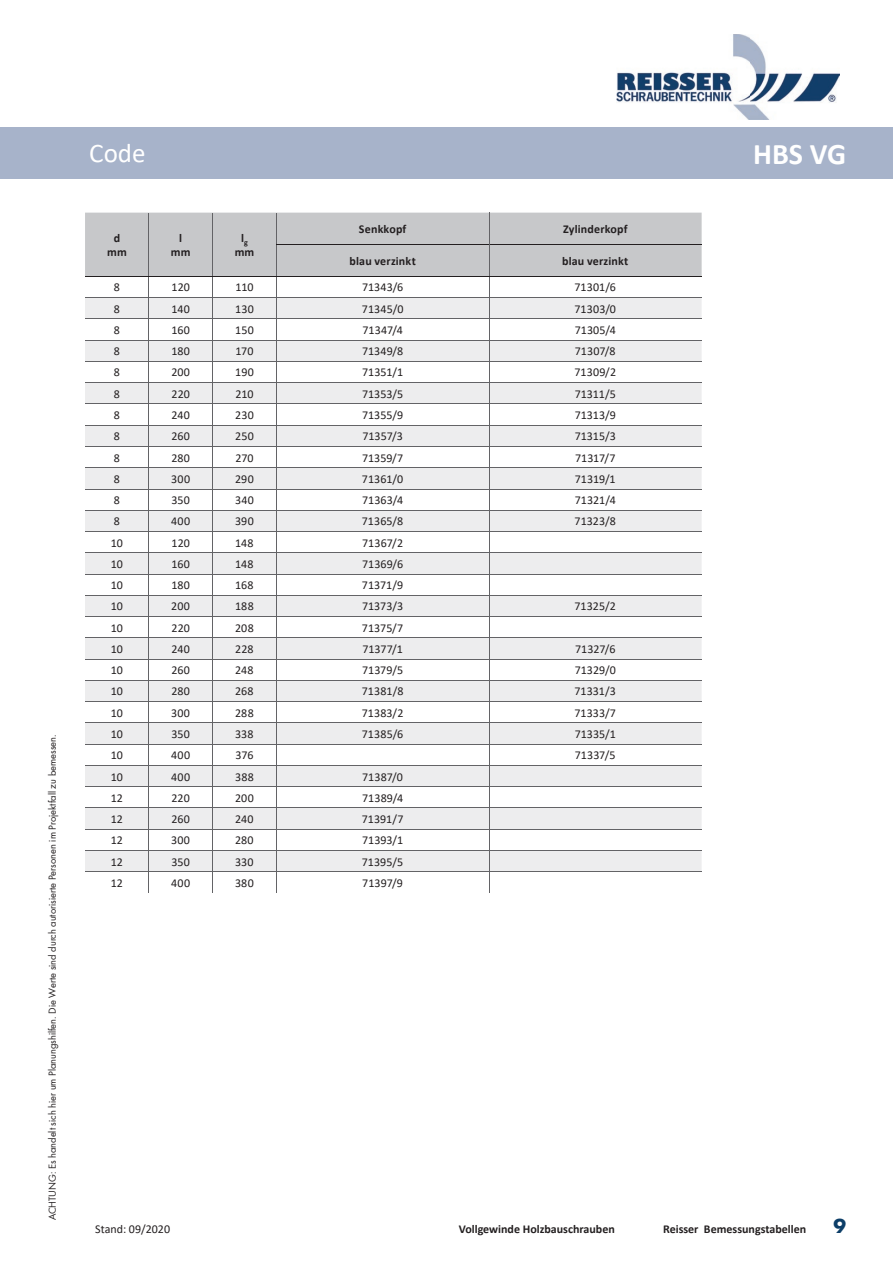
<style>
.page{position:relative;width:893px;height:1263px;background:#fff}
.page>*{position:absolute;margin:0;border:0;box-sizing:border-box;transform-origin:0 0}
.t1{font:700 30px "Calibri";color:#fff}
.t2{font:27px "Calibri";color:#fff}
.t3{font:700 21px "Wuerth";color:#0c3e68}
.t4{font:12px "Calibri";letter-spacing:.01em;color:#231f20}
.t5{font:700 12px/14.4px "Calibri";color:#231f20;text-align:center}
.t6{font:10.5px "Wuerth";color:#231f20}
</style>
<div class="page">
<img style="left:617px;top:34px;width:222px;height:85px">
<div style="left:0;top:128px;width:893px;height:51px;background:#a7b3ca"></div>
<svg style="left:85px;top:213px;width:617px;height:680px"></svg>
<hr style="left:277px;top:244px;width:212px;height:1px;background:#231f20">
<hr style="left:489px;top:244px;width:213px;height:1px;background:#231f20">
<hr style="left:489px;top:245px;width:1px;height:31px;background:#636366">
<hr style="left:489px;top:213px;width:1px;height:31px;background:#636366">
<hr style="left:85px;top:276px;width:64px;height:1px;background:#231f20">
<hr style="left:149px;top:276px;width:64px;height:1px;background:#231f20">
<hr style="left:213px;top:276px;width:63px;height:1px;background:#231f20">
<hr style="left:276px;top:276px;width:213px;height:1px;background:#231f20">
<hr style="left:489px;top:276px;width:213px;height:1px;background:#231f20">
<p class="t6" style="left:45px;top:1220px;width:487px;rotate:-90deg">ACHTUNG: Es handelt sich hier um Planungshilfen. Die Werte sind durch autorisierte Personen im Projektfall zu bemessen.</p>
<h2 class="t2" style="left:89px;top:135px;width:58px">Code</h2>
<h1 class="t1" style="left:753px;top:132px;width:95px">HBS VG</h1>
<p class="t5" style="left:107px;top:230px;width:21px">d mm</p>
<p class="t5" style="left:171px;top:230px;width:21px">l mm</p>
<p class="t5" style="left:235px;top:230px;width:21px">l<sub>g </sub>mm</p>
<p class="t5" style="left:359px;top:222px;width:49px">Senkkopf</p>
<p class="t5" style="left:563px;top:222px;width:66px">Zylinderkopf</p>
<p class="t5" style="left:350px;top:254px;width:68px">blau verzinkt</p>
<p class="t5" style="left:562px;top:254px;width:68px">blau verzinkt</p>
<p class="t4" style="left:114px;top:279px;width:8px">8</p>
<p class="t4" style="left:172px;top:279px;width:20px">120</p>
<p class="t4" style="left:235px;top:279px;width:20px">110</p>
<p class="t4" style="left:362px;top:279px;width:43px">71343/6</p>
<p class="t4" style="left:575px;top:279px;width:43px">71301/6</p>
<p class="t4" style="left:114px;top:300px;width:8px">8</p>
<p class="t4" style="left:171px;top:300px;width:20px">140</p>
<p class="t4" style="left:235px;top:300px;width:20px">130</p>
<p class="t4" style="left:362px;top:300px;width:43px">71345/0</p>
<p class="t4" style="left:575px;top:300px;width:43px">71303/0</p>
<p class="t4" style="left:114px;top:322px;width:8px">8</p>
<p class="t4" style="left:171px;top:322px;width:20px">160</p>
<p class="t4" style="left:235px;top:322px;width:20px">150</p>
<p class="t4" style="left:363px;top:322px;width:42px">71347/4</p>
<p class="t4" style="left:575px;top:322px;width:43px">71305/4</p>
<p class="t4" style="left:114px;top:343px;width:8px">8</p>
<p class="t4" style="left:171px;top:343px;width:20px">180</p>
<p class="t4" style="left:235px;top:343px;width:20px">170</p>
<p class="t4" style="left:362px;top:343px;width:43px">71349/8</p>
<p class="t4" style="left:575px;top:343px;width:42px">71307/8</p>
<p class="t4" style="left:114px;top:364px;width:8px">8</p>
<p class="t4" style="left:171px;top:364px;width:20px">200</p>
<p class="t4" style="left:235px;top:364px;width:20px">190</p>
<p class="t4" style="left:362px;top:364px;width:43px">71351/1</p>
<p class="t4" style="left:574px;top:364px;width:43px">71309/2</p>
<p class="t4" style="left:114px;top:385px;width:8px">8</p>
<p class="t4" style="left:171px;top:385px;width:20px">220</p>
<p class="t4" style="left:235px;top:385px;width:20px">210</p>
<p class="t4" style="left:362px;top:385px;width:43px">71353/5</p>
<p class="t4" style="left:575px;top:385px;width:43px">71311/5</p>
<p class="t4" style="left:114px;top:407px;width:8px">8</p>
<p class="t4" style="left:171px;top:407px;width:20px">240</p>
<p class="t4" style="left:235px;top:407px;width:20px">230</p>
<p class="t4" style="left:362px;top:407px;width:43px">71355/9</p>
<p class="t4" style="left:575px;top:407px;width:43px">71313/9</p>
<p class="t4" style="left:114px;top:428px;width:8px">8</p>
<p class="t4" style="left:171px;top:428px;width:20px">260</p>
<p class="t4" style="left:235px;top:428px;width:20px">250</p>
<p class="t4" style="left:362px;top:428px;width:42px">71357/3</p>
<p class="t4" style="left:575px;top:428px;width:43px">71315/3</p>
<p class="t4" style="left:114px;top:449px;width:8px">8</p>
<p class="t4" style="left:171px;top:449px;width:20px">280</p>
<p class="t4" style="left:235px;top:449px;width:20px">270</p>
<p class="t4" style="left:362px;top:449px;width:43px">71359/7</p>
<p class="t4" style="left:575px;top:449px;width:42px">71317/7</p>
<p class="t4" style="left:114px;top:470px;width:8px">8</p>
<p class="t4" style="left:171px;top:470px;width:20px">300</p>
<p class="t4" style="left:235px;top:470px;width:20px">290</p>
<p class="t4" style="left:362px;top:470px;width:43px">71361/0</p>
<p class="t4" style="left:575px;top:470px;width:42px">71319/1</p>
<p class="t4" style="left:114px;top:492px;width:8px">8</p>
<p class="t4" style="left:171px;top:492px;width:20px">350</p>
<p class="t4" style="left:235px;top:492px;width:20px">340</p>
<p class="t4" style="left:362px;top:492px;width:43px">71363/4</p>
<p class="t4" style="left:575px;top:492px;width:42px">71321/4</p>
<p class="t4" style="left:114px;top:513px;width:8px">8</p>
<p class="t4" style="left:171px;top:513px;width:21px">400</p>
<p class="t4" style="left:235px;top:513px;width:20px">390</p>
<p class="t4" style="left:362px;top:513px;width:43px">71365/8</p>
<p class="t4" style="left:575px;top:513px;width:43px">71323/8</p>
<p class="t4" style="left:111px;top:534px;width:14px">10</p>
<p class="t4" style="left:171px;top:534px;width:20px">120</p>
<p class="t4" style="left:235px;top:534px;width:20px">148</p>
<p class="t4" style="left:362px;top:534px;width:42px">71367/2</p>
<p class="t4" style="left:111px;top:555px;width:14px">10</p>
<p class="t4" style="left:171px;top:555px;width:20px">160</p>
<p class="t4" style="left:235px;top:555px;width:20px">148</p>
<p class="t4" style="left:362px;top:555px;width:43px">71369/6</p>
<p class="t4" style="left:111px;top:577px;width:14px">10</p>
<p class="t4" style="left:171px;top:577px;width:20px">180</p>
<p class="t4" style="left:235px;top:577px;width:20px">168</p>
<p class="t4" style="left:362px;top:577px;width:43px">71371/9</p>
<p class="t4" style="left:111px;top:598px;width:14px">10</p>
<p class="t4" style="left:171px;top:598px;width:20px">200</p>
<p class="t4" style="left:235px;top:598px;width:20px">188</p>
<p class="t4" style="left:362px;top:598px;width:43px">71373/3</p>
<p class="t4" style="left:575px;top:598px;width:43px">71325/2</p>
<p class="t4" style="left:111px;top:619px;width:14px">10</p>
<p class="t4" style="left:171px;top:619px;width:20px">220</p>
<p class="t4" style="left:235px;top:619px;width:20px">208</p>
<p class="t4" style="left:362px;top:619px;width:43px">71375/7</p>
<p class="t4" style="left:111px;top:641px;width:14px">10</p>
<p class="t4" style="left:171px;top:641px;width:20px">240</p>
<p class="t4" style="left:235px;top:641px;width:20px">228</p>
<p class="t4" style="left:362px;top:641px;width:42px">71377/1</p>
<p class="t4" style="left:575px;top:641px;width:42px">71327/6</p>
<p class="t4" style="left:111px;top:662px;width:14px">10</p>
<p class="t4" style="left:171px;top:662px;width:20px">260</p>
<p class="t4" style="left:235px;top:662px;width:20px">248</p>
<p class="t4" style="left:362px;top:662px;width:43px">71379/5</p>
<p class="t4" style="left:575px;top:662px;width:43px">71329/0</p>
<p class="t4" style="left:111px;top:683px;width:14px">10</p>
<p class="t4" style="left:171px;top:683px;width:20px">280</p>
<p class="t4" style="left:235px;top:683px;width:20px">268</p>
<p class="t4" style="left:362px;top:683px;width:43px">71381/8</p>
<p class="t4" style="left:575px;top:683px;width:43px">71331/3</p>
<p class="t4" style="left:111px;top:704px;width:14px">10</p>
<p class="t4" style="left:171px;top:704px;width:20px">300</p>
<p class="t4" style="left:235px;top:704px;width:20px">288</p>
<p class="t4" style="left:362px;top:704px;width:43px">71383/2</p>
<p class="t4" style="left:574px;top:704px;width:43px">71333/7</p>
<p class="t4" style="left:111px;top:726px;width:14px">10</p>
<p class="t4" style="left:171px;top:726px;width:20px">350</p>
<p class="t4" style="left:235px;top:726px;width:20px">338</p>
<p class="t4" style="left:362px;top:726px;width:43px">71385/6</p>
<p class="t4" style="left:575px;top:726px;width:43px">71335/1</p>
<p class="t4" style="left:111px;top:747px;width:14px">10</p>
<p class="t4" style="left:171px;top:747px;width:21px">400</p>
<p class="t4" style="left:235px;top:747px;width:20px">376</p>
<p class="t4" style="left:575px;top:747px;width:42px">71337/5</p>
<p class="t4" style="left:111px;top:768px;width:14px">10</p>
<p class="t4" style="left:171px;top:768px;width:21px">400</p>
<p class="t4" style="left:235px;top:768px;width:20px">388</p>
<p class="t4" style="left:362px;top:768px;width:42px">71387/0</p>
<p class="t4" style="left:111px;top:789px;width:14px">12</p>
<p class="t4" style="left:171px;top:789px;width:20px">220</p>
<p class="t4" style="left:235px;top:789px;width:20px">200</p>
<p class="t4" style="left:362px;top:789px;width:42px">71389/4</p>
<p class="t4" style="left:111px;top:811px;width:14px">12</p>
<p class="t4" style="left:171px;top:811px;width:20px">260</p>
<p class="t4" style="left:235px;top:811px;width:20px">240</p>
<p class="t4" style="left:362px;top:811px;width:43px">71391/7</p>
<p class="t4" style="left:111px;top:832px;width:14px">12</p>
<p class="t4" style="left:171px;top:832px;width:20px">300</p>
<p class="t4" style="left:235px;top:832px;width:20px">280</p>
<p class="t4" style="left:362px;top:832px;width:43px">71393/1</p>
<p class="t4" style="left:111px;top:853px;width:14px">12</p>
<p class="t4" style="left:171px;top:853px;width:20px">350</p>
<p class="t4" style="left:235px;top:853px;width:20px">330</p>
<p class="t4" style="left:362px;top:853px;width:43px">71395/5</p>
<p class="t4" style="left:111px;top:874px;width:14px">12</p>
<p class="t4" style="left:171px;top:874px;width:21px">400</p>
<p class="t4" style="left:235px;top:874px;width:20px">380</p>
<p class="t4" style="left:362px;top:874px;width:42px">71397/9</p>
<p class="t4" style="left:95px;top:1221px;width:76px">Stand: 09/2020</p>
<p class="t5" style="left:459px;top:1222px;width:158px">Vollgewinde Holzbauschrauben</p>
<p class="t5" style="left:663px;top:1222px;width:145px">Reisser Bemessungstabellen</p>
<h3 class="t3" style="left:833px;top:1210px;width:14px">9</h3>
</div>
